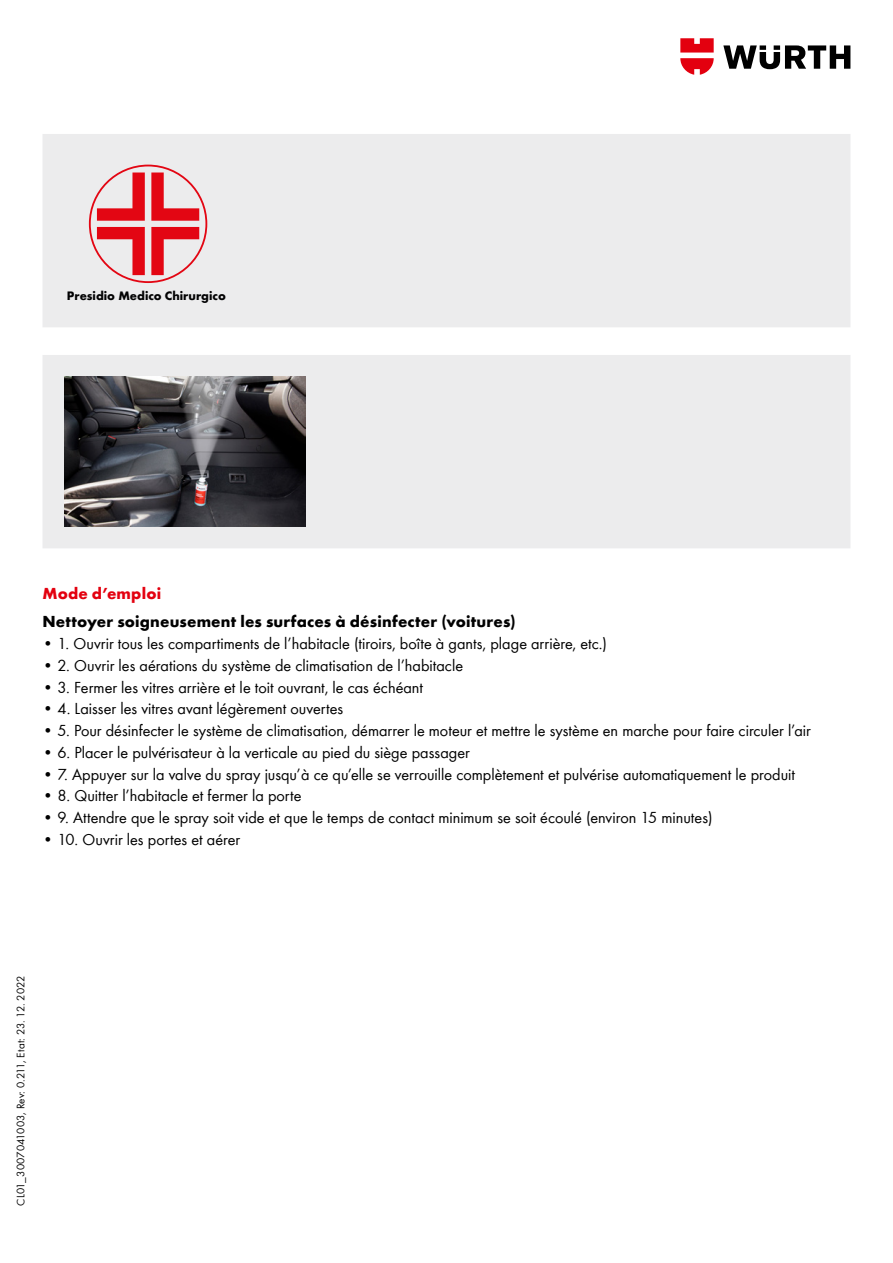
<style>
.page{position:relative;width:893px;height:1263px;background:#fff}
.page>*{position:absolute;margin:0;border:0;box-sizing:border-box;transform-origin:0 0}
.t1{font:16.5px "Wuerth Global";color:#000}
.t2{font:700 16.5px "Wuerth Global";letter-spacing:.01em;color:#000}
.t3{font:700 16.5px "Wuerth Global";letter-spacing:.01em;color:#e3000f}
.t4{font:700 12.6px "Wuerth";color:#020203}
.t5{font:11.25px "Wuerth Global";letter-spacing:.005em;color:#000}
</style>
<div class="page">
<svg style="left:723px;top:45px;width:127px;height:24px"></svg>
<svg style="left:680px;top:38px;width:34px;height:37px"></svg>
<div style="left:43px;top:134px;width:807px;height:193px;background:#ececed"></div>
<svg style="left:97px;top:172px;width:48px;height:49px;background:#e78087"></svg>
<svg style="left:151px;top:172px;width:48px;height:49px;background:#e78187"></svg>
<svg style="left:151px;top:227px;width:48px;height:48px;background:#e77f86"></svg>
<svg style="left:97px;top:227px;width:48px;height:48px;background:#e77f85"></svg>
<div style="left:89px;top:165px;width:118px;height:118px;border:2px solid #e30613;border-radius:50%"></div>
<div style="left:43px;top:355px;width:807px;height:193px;background:#ececed"></div>
<img style="left:65px;top:376px;width:240px;height:150px">
<p class="t4" style="left:67px;top:286px;width:161px">Presidio Medico Chirurgico</p>
<p class="t3" style="left:43px;top:583px;width:120px">Mode d’emploi</p>
<p class="t2" style="left:43px;top:612px;width:475px">Nettoyer soigneusement les surfaces à désinfecter (voitures)</p>
<p class="t1" style="left:43px;top:634px;width:566px">• 1. Ouvrir tous les compartiments de l’habitacle (tiroirs, boîte à gants, plage arrière, etc.)</p>
<p class="t1" style="left:43px;top:655px;width:422px">• 2. Ouvrir les aérations du système de climatisation de l’habitacle</p>
<p class="t1" style="left:43px;top:677px;width:382px">• 3. Fermer les vitres arrière et le toit ouvrant, le cas échéant</p>
<p class="t1" style="left:43px;top:699px;width:302px">• 4. Laisser les vitres avant légèrement ouvertes</p>
<p class="t1" style="left:43px;top:721px;width:770px">• 5. Pour désinfecter le système de climatisation, démarrer le moteur et mettre le système en marche pour faire circuler l’air</p>
<p class="t1" style="left:43px;top:742px;width:429px">• 6. Placer le pulvérisateur à la verticale au pied du siège passager</p>
<p class="t1" style="left:43px;top:764px;width:754px">• 7. Appuyer sur la valve du spray jusqu’à ce qu’elle se verrouille complètement et pulvérise automatiquement le produit</p>
<p class="t1" style="left:43px;top:786px;width:260px">• 8. Quitter l’habitacle et fermer la porte</p>
<p class="t1" style="left:43px;top:808px;width:671px">• 9. Attendre que le spray soit vide et que le temps de contact minimum se soit écoulé (environ 15 minutes)</p>
<p class="t1" style="left:43px;top:829px;width:199px">• 10. Ouvrir les portes et aérer</p>
<p class="t5" style="left:14px;top:1205px;width:231px;rotate:-90deg">CL01_3007041003, Rev: 0.211, Etat: 23. 12. 2022</p>
</div>
